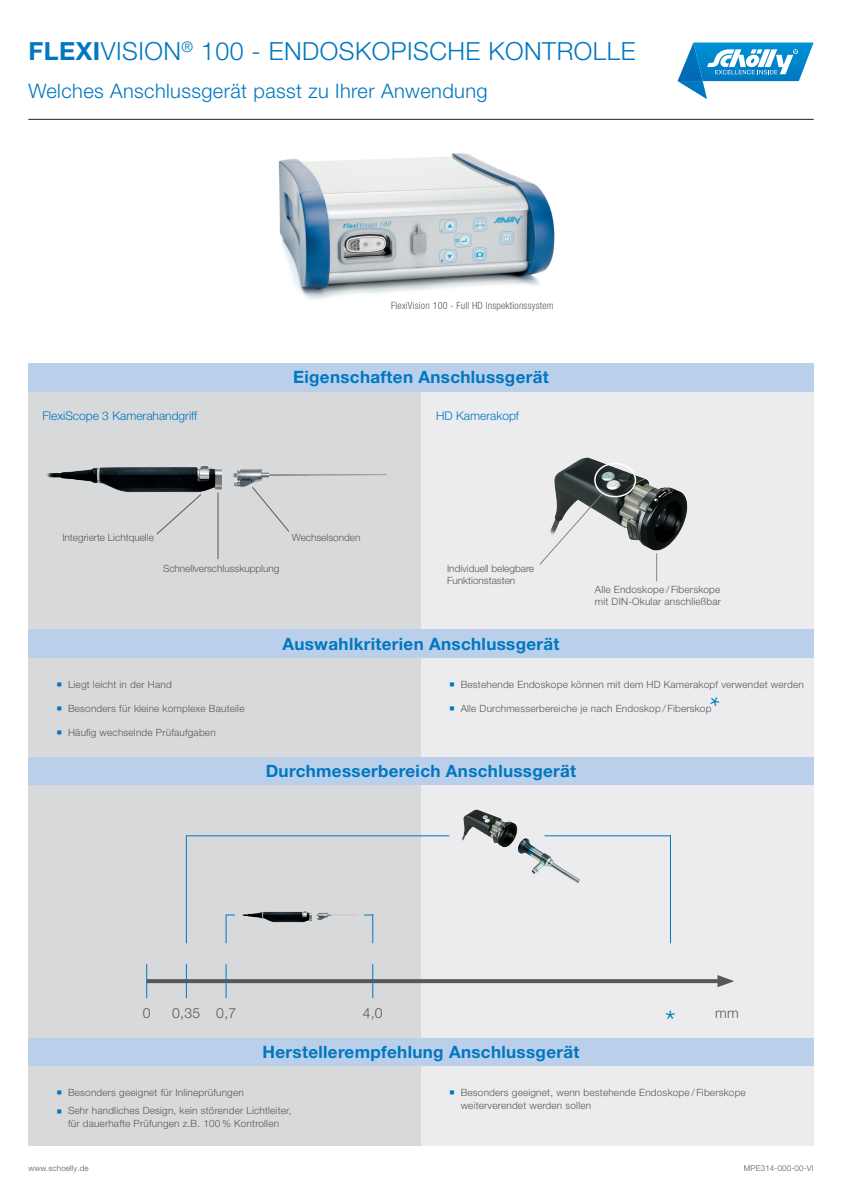
<style>
.page{position:relative;width:842px;height:1191px;background:#fff}
.page>*{position:absolute;margin:0;border:0;box-sizing:border-box;transform-origin:0 0}
.t1{font:300 30px "Helvetica Neue LT Pro";color:#0077c0}
.t2{font:300 25px "Helvetica Neue LT Pro";letter-spacing:.02em;color:#0077c0}
.t3{font:300 20px "Helvetica Neue LT Pro";letter-spacing:.02em;color:#0077c0}
.t4{font:700 17px "Helvetica Neue LT Pro";letter-spacing:.02em;color:#0077c0}
.t5{font:300 14px "Helvetica Neue LT Pro";color:#57585a}
.t6{font:300 12px "Helvetica Neue LT Pro";color:#0077c0}
.t7{font:300 10px/12.7px "Helvetica Neue LT Pro";letter-spacing:.02em;color:#57585a}
.t8{font:300 10px/12px "Helvetica Neue LT Pro";color:#57585a}
.t9{font:300 condensed 10px "Helvetica Neue LT Pro";letter-spacing:.02em;color:#57585a}
.t10{font:300 8px "Helvetica Neue LT Pro";letter-spacing:.02em;color:#57585a}
.s1{font-weight:700}
.s2{color:#0077c0}
</style>
<div class="page">
<div style="left:28px;top:391px;width:393px;height:238px;background:#d8d9db"></div>
<div style="left:421px;top:391px;width:393px;height:238px;background:#ececee"></div>
<svg style="left:677px;top:43px;width:137px;height:56px"></svg>
<hr style="left:28px;top:119px;width:786px;height:1px;background:#231f20">
<div style="left:28px;top:363px;width:786px;height:28px;background:#b9cfea"></div>
<div style="left:28px;top:629px;width:786px;height:29px;background:#b9cfea"></div>
<div style="left:28px;top:1037px;width:786px;height:29px;background:#b9cfea"></div>
<div style="left:28px;top:658px;width:393px;height:99px;background:#d8d9db"></div>
<div style="left:421px;top:658px;width:393px;height:99px;background:#ececee"></div>
<img style="left:278px;top:153px;width:277px;height:146px">
<img style="left:47px;top:466px;width:340px;height:27px">
<img style="left:554px;top:457px;width:134px;height:94px">
<svg style="left:156px;top:494px;width:45px;height:41px"></svg>
<svg style="left:251px;top:486px;width:39px;height:46px"></svg>
<hr style="left:218px;top:492px;width:1px;height:67px;background:#57585a">
<svg style="left:539px;top:492px;width:65px;height:73px"></svg>
<div style="left:594px;top:463px;width:42px;height:34px;border:2px solid #fff;border-radius:50%"></div>
<svg style="left:656px;top:553px;width:1px;height:28px"></svg>
<div style="left:28px;top:1066px;width:393px;height:79px;background:#d8d9db"></div>
<div style="left:421px;top:1066px;width:393px;height:79px;background:#ececee"></div>
<div style="left:28px;top:757px;width:786px;height:28px;background:#b9cfea"></div>
<div style="left:28px;top:785px;width:393px;height:252px;background:#d8d9db"></div>
<div style="left:421px;top:785px;width:393px;height:252px;background:#ececee"></div>
<img style="left:462px;top:809px;width:124px;height:75px">
<hr style="left:186px;top:835px;width:263px;height:1px;background:#0077c0">
<svg style="left:147px;top:979px;width:570px;height:4px;background:#5b5d5f"></svg>
<svg style="left:717px;top:975px;width:17px;height:12px"></svg>
<hr style="left:544px;top:835px;width:127px;height:1px;background:#0077c0">
<hr style="left:146px;top:964px;width:1px;height:34px;background:#0077c0">
<hr style="left:372px;top:964px;width:1px;height:34px;background:#0077c0">
<hr style="left:186px;top:964px;width:1px;height:34px;background:#0077c0">
<hr style="left:226px;top:964px;width:1px;height:34px;background:#0077c0">
<hr style="left:186px;top:835px;width:1px;height:108px;background:#0077c0">
<hr style="left:670px;top:835px;width:1px;height:108px;background:#0077c0">
<img style="left:242px;top:911px;width:115px;height:11px">
<svg style="left:364px;top:914px;width:9px;height:29px"></svg>
<svg style="left:226px;top:914px;width:9px;height:29px"></svg>
<h2 class="t2" style="left:28px;top:36px;width:609px"><span class="s1">FLEXI</span>VISION<sup>®</sup> 100 - ENDOSKOPISCHE KONTROLLE</h2>
<h3 class="t3" style="left:28px;top:79px;width:461px">Welches Anschlussgerät passt zu Ihrer Anwendung</h3>
<p class="t9" style="left:391px;top:300px;width:164px">FlexiVision 100 - Full HD Inspektionssystem</p>
<h3 class="t4" style="left:293px;top:367px;width:257px">Eigenschaften Anschlussgerät</h3>
<p class="t6" style="left:43px;top:408px;width:156px">FlexiScope 3 Kamerahandgriff</p>
<p class="t6" style="left:436px;top:408px;width:84px">HD Kamerakopf</p>
<p class="t8" style="left:62px;top:531px;width:93px">Integrierte Lichtquelle</p>
<p class="t8" style="left:163px;top:562px;width:118px">Schnellverschlusskupplung</p>
<p class="t8" style="left:292px;top:531px;width:70px">Wechselsonden</p>
<p class="t8" style="left:447px;top:562px;width:89px">Individuell belegbare<br>Funktionstasten</p>
<h3 class="t4" style="left:282px;top:633px;width:279px">Auswahlkriterien Anschlussgerät</h3>
<p class="t7" style="left:595px;top:583px;width:127px;line-height:12px">Alle Endoskope / Fiberskope mit DIN-Okular anschließbar</p>
<p class="t7" style="left:57px;top:677px;width:117px"><span class="s2">■</span> Liegt leicht in der Hand</p>
<p class="t7" style="left:449px;top:677px;width:356px"><span class="s2">■</span> Bestehende Endoskope können mit dem HD Kamerakopf verwendet werden</p>
<p class="t7" style="left:57px;top:701px;width:189px"><span class="s2">■</span> Besonders für kleine komplexe Bauteile</p>
<p class="t7" style="left:449px;top:701px;width:264px"><span class="s2">■</span> Alle Durchmesserbereiche je nach Endoskop / Fiberskop</p>
<p class="t7" style="left:57px;top:726px;width:161px"><span class="s2">■</span> Häufig wechselnde Prüfaufgaben</p>
<h3 class="t4" style="left:266px;top:761px;width:312px">Durchmesserbereich Anschlussgerät</h3>
<h3 class="t5" style="left:143px;top:1004px;width:9px">0</h3>
<h3 class="t5" style="left:172px;top:1004px;width:66px">0,35 0,7</h3>
<h3 class="t5" style="left:363px;top:1004px;width:22px">4,0</h3>
<h1 class="t1" style="left:665px;top:1003px;width:12px">*</h1>
<h3 class="t5" style="left:715px;top:1004px;width:25px">mm</h3>
<h3 class="t4" style="left:263px;top:1041px;width:318px">Herstellerempfehlung Anschlussgerät</h3>
<p class="t7" style="left:57px;top:1086px;width:189px"><span class="s2">■</span> Besonders geeignet für Inlineprüfungen</p>
<p class="t7" style="left:57px;top:1104px;width:236px;text-align:center"><span class="s2">■</span> Sehr handliches Design, kein störender Lichtleiter, für dauerhafte Prüfungen z.B. 100 % Kontrollen</p>
<p class="t7" style="left:461px;top:1086px;width:287px;text-indent:-11px"><span class="s2">■</span> Besonders geeignet, wenn bestehende Endoskope / Fiberskope weiterverendet werden sollen</p>
<p class="t10" style="left:28px;top:1163px;width:62px">www.schoelly.de</p>
<p class="t10" style="left:744px;top:1163px;width:71px">MPE314-000-00-VI</p>
</div>
